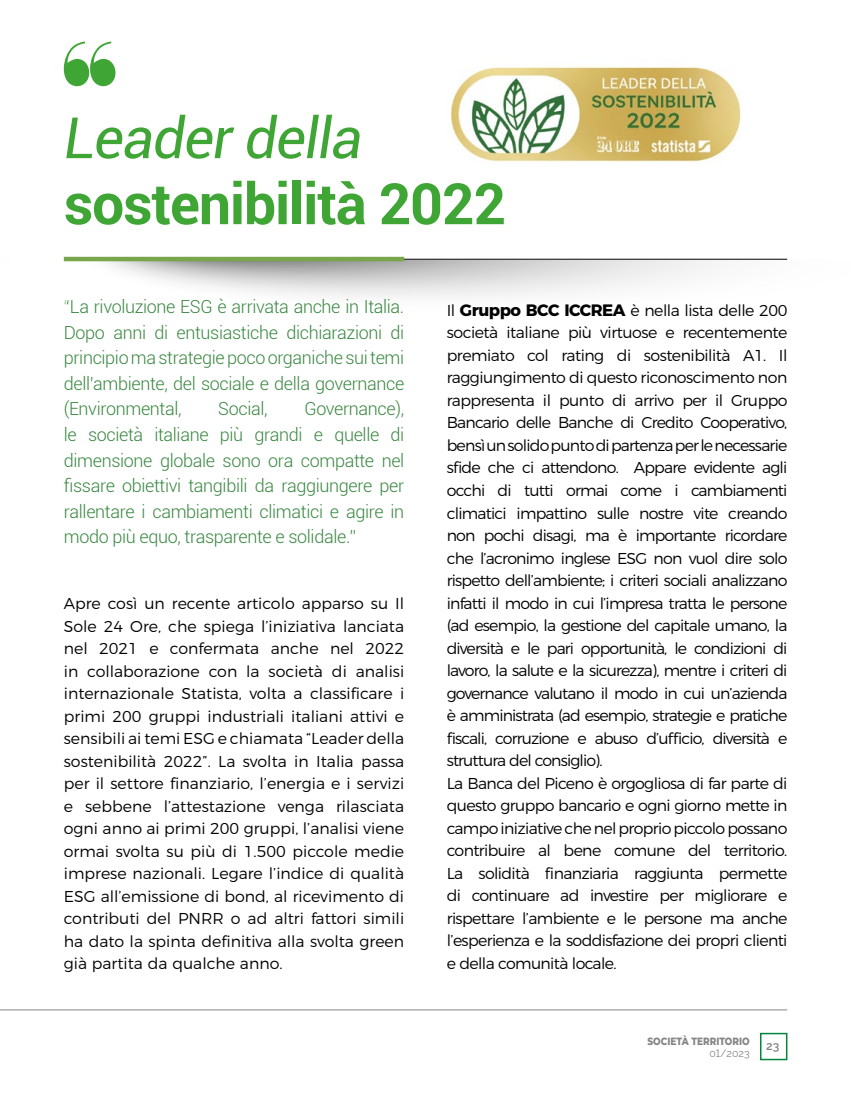
<style>
.page{position:relative;width:851px;height:1106px;background:#fff}
.page>*{position:absolute;margin:0;border:0;box-sizing:border-box;transform-origin:0 0}
.t1{font:700 57px "Roboto";letter-spacing:-.02em;color:#3fa535}
.t2{font:italic 57px "Roboto";letter-spacing:-.02em;color:#3fa535}
.t3{font:300 18px/25.5px "Roboto";letter-spacing:-.02em;color:#388740;text-align:justify}
.t4{font:300 15.75px/22.5px "Montserrat";letter-spacing:-.05em;color:#000;text-align:justify}
.t5{font:600 12px "Raleway";color:#858585}
.t6{font:100 10.5px "Montserrat";color:#858585;scale:.85 1}
.t7{font:10.5px "Raleway";color:#858585}
.s1{font-weight:700;font-size:16.5px}
</style>
<div class="page">
<hr style="left:0;top:1009px;width:787px;height:1px;background:#858585">
<div style="left:759px;top:1032px;width:28px;height:28px;border:2px solid #03853d"></div>
<svg style="left:64px;top:41px;width:51px;height:45px"></svg>
<img style="left:450px;top:67px;width:290px;height:95px">
<hr style="left:66px;top:259px;width:721px;height:1px;background:#000">
<hr style="left:64px;top:257px;width:340px;height:4px;background:#78a64d">
<h1 class="t2" style="left:64px;top:98px;width:300px">Leader della</h1>
<h1 class="t1" style="left:64px;top:164px;width:443px">sostenibilità 2022</h1>
<p class="t3" style="left:64px;top:294px;width:342px">“La rivoluzione ESG è arrivata anche in Italia.<br>Dopo anni di entusiastiche dichiarazioni di principio ma strategie poco organiche sui temi dell’ambiente, del sociale e della governance (Environmental,</p>
<p class="t3" style="left:64px;top:396px;width:342px;text-indent:240px">Governance), le società italiane più grandi e quelle di dimensione globale sono ora compatte nel fissare obiettivi tangibili da raggiungere per rallentare i cambiamenti climatici e agire in modo più equo, trasparente e solidale.”</p>
<p class="t3" style="left:218px;top:396px;width:51px">Social,</p>
<p class="t4" style="left:64px;top:591px;width:342px">Apre così un recente articolo apparso su Il Sole 24 Ore, che spiega l’iniziativa lanciata nel 2021 e confermata anche nel 2022 in collaborazione con la società di analisi internazionale Statista, volta a classificare i primi 200 gruppi industriali italiani attivi e sensibili ai temi ESG e chiamata “Leader della sostenibilità 2022”. La svolta in Italia passa per il settore finanziario, l’energia e i servizi e sebbene l’attestazione venga rilasciata ogni anno ai primi 200 gruppi, l’analisi viene ormai svolta su più di 1.500 piccole medie imprese nazionali. Legare l’indice di qualità ESG all’emissione di bond, al ricevimento di contributi del PNRR o ad altri fattori simili ha dato la spinta definitiva alla svolta green già partita da qualche anno.</p>
<p class="t4" style="left:446px;top:298px;width:342px;text-align:left">Il <span class="s1">Gruppo BCC ICCREA</span> è nella lista delle 200 società italiane più virtuose e recentemente premiato col rating di sostenibilità A1. Il raggiungimento di questo riconoscimento non rappresenta il punto di arrivo per il Gruppo Bancario delle Banche di Credito Cooperativo, bensì un solido punto di partenza per le necessarie sfide che ci attendono. Appare evidente agli occhi di tutti ormai come i cambiamenti climatici impattino sulle nostre vite creando non pochi disagi, ma è importante ricordare che l’acronimo inglese ESG non vuol dire solo rispetto dell’ambiente; i criteri sociali analizzano infatti il modo in cui l’impresa tratta le persone (ad esempio, la gestione del capitale umano, la diversità e le pari opportunità, le condizioni di lavoro, la salute e la sicurezza), mentre i criteri di governance valutano il modo in cui un’azienda è amministrata (ad esempio, strategie e pratiche fiscali, corruzione e abuso d’ufficio, diversità e struttura del consiglio).<br>La Banca del Piceno è orgogliosa di far parte di questo gruppo bancario e ogni giorno mette in campo iniziative che nel proprio piccolo possano contribuire al bene comune del territorio.<br>La solidità finanziaria raggiunta permette di continuare ad investire per migliorare e rispettare l’ambiente e le persone ma anche l’esperienza e la soddisfazione dei propri clienti e della comunità locale.</p>
<p class="t6" style="left:647px;top:1034px;width:122px">SOCIETÀ TERRITORIO</p>
<p class="t7" style="left:709px;top:1047px;width:42px">01/2023</p>
<p class="t5" style="left:766px;top:1039px;width:15px">23</p>
</div>
